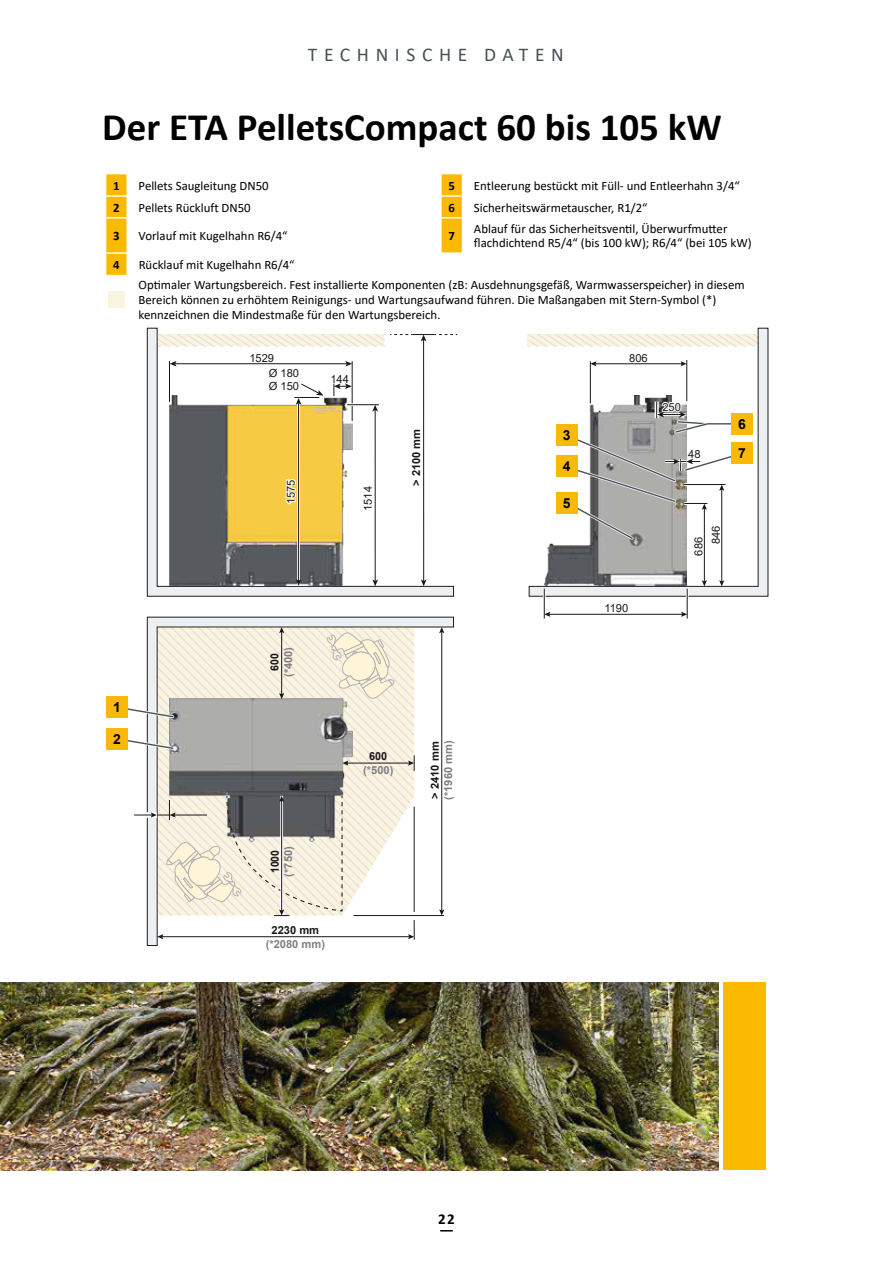
<style>
.page{position:relative;width:893px;height:1263px;background:#fff}
.page>*{position:absolute;margin:0;border:0;box-sizing:border-box;transform-origin:0 0}
.t1{font:700 39px "Calibri";color:#000}
.t2{font:19.5px "Calibri";letter-spacing:.34em;color:#465055}
.t3{font:700 15px "Calibri";color:#000}
.t4{font:700 13.95px "Arial";color:#000}
.t5{font:12.9px/14.2px "Calibri";color:#000}
.t6{font:700 12.9px "Calibri";color:#000}
.t7{font:11.1px/17.4px "Arial";color:#1a171b}
.t8{font:700 11.1px "Arial";color:#808080}
.t9{font:700 11.1px "Arial";color:#1a171b}
.t10{font:700 11.1px "Arial";color:#1a171b;scale:.94 1}
</style>
<div class="page">
<div style="left:723px;top:982px;width:42px;height:188px;background:#fbba00"></div>
<img style="left:0;top:982px;width:719px;height:188px">
<svg style="left:106px;top:174px;width:356px;height:101px"></svg>
<hr style="left:442px;top:274px;width:20px;height:2px;background:#fff">
<hr style="left:106px;top:195px;width:20px;height:2px;background:#fff">
<hr style="left:126px;top:195px;width:316px;height:2px;background:#fff">
<hr style="left:442px;top:195px;width:20px;height:2px;background:#fff">
<hr style="left:106px;top:217px;width:20px;height:2px;background:#fff">
<hr style="left:126px;top:217px;width:316px;height:2px;background:#fff">
<hr style="left:442px;top:217px;width:20px;height:2px;background:#fff">
<hr style="left:106px;top:252px;width:20px;height:2px;background:#fff">
<hr style="left:126px;top:252px;width:316px;height:2px;background:#fff">
<hr style="left:442px;top:252px;width:20px;height:2px;background:#fff">
<svg style="left:147px;top:327px;width:307px;height:270px"></svg>
<svg style="left:528px;top:327px;width:241px;height:270px"></svg>
<svg style="left:147px;top:616px;width:307px;height:330px"></svg>
<svg style="left:157px;top:627px;width:257px;height:288px;background:#f5efe0"></svg>
<svg style="left:327px;top:631px;width:68px;height:73px;background:#f0e9d6"></svg>
<svg style="left:157px;top:335px;width:227px;height:11px;background:#f5eede"></svg>
<svg style="left:527px;top:335px;width:231px;height:11px;background:#f5eedf"></svg>
<img style="left:169px;top:699px;width:183px;height:142px">
<img style="left:169px;top:395px;width:183px;height:191px">
<img style="left:544px;top:395px;width:143px;height:191px">
<hr style="left:685px;top:360px;width:3px;height:41px;background:#fff">
<hr style="left:686px;top:360px;width:1px;height:41px;background:#1a171b">
<hr style="left:414px;top:807px;width:1px;height:132px;background:#1a171b">
<hr style="left:543px;top:589px;width:3px;height:29px;background:#fff">
<hr style="left:686px;top:589px;width:3px;height:29px;background:#fff">
<hr style="left:589px;top:361px;width:3px;height:42px;background:#fff">
<hr style="left:590px;top:361px;width:1px;height:42px;background:#1a171b">
<hr style="left:352px;top:361px;width:1px;height:60px;background:#1a171b">
<hr style="left:441px;top:631px;width:1px;height:280px;background:#1a171b">
<svg style="left:439px;top:909px;width:5px;height:6px"></svg>
<svg style="left:439px;top:627px;width:5px;height:6px"></svg>
<hr style="left:346px;top:763px;width:64px;height:1px;background:#1a171b">
<svg style="left:342px;top:760px;width:6px;height:6px"></svg>
<hr style="left:161px;top:936px;width:249px;height:1px;background:#1a171b">
<svg style="left:408px;top:934px;width:6px;height:5px"></svg>
<svg style="left:157px;top:934px;width:6px;height:5px"></svg>
<hr style="left:347px;top:403px;width:32px;height:3px;background:#fff">
<hr style="left:347px;top:404px;width:32px;height:1px;background:#1a171b">
<hr style="left:423px;top:339px;width:1px;height:242px;background:#1a171b">
<svg style="left:421px;top:579px;width:5px;height:7px"></svg>
<hr style="left:169px;top:361px;width:1px;height:41px;background:#1a171b">
<hr style="left:375px;top:410px;width:1px;height:171px;background:#1a171b">
<svg style="left:372px;top:405px;width:6px;height:7px"></svg>
<svg style="left:372px;top:579px;width:6px;height:7px"></svg>
<hr style="left:297px;top:398px;width:3px;height:188px;background:#fff">
<hr style="left:298px;top:403px;width:1px;height:178px;background:#1a171b">
<svg style="left:296px;top:579px;width:5px;height:7px"></svg>
<hr style="left:721px;top:489px;width:1px;height:93px;background:#1a171b">
<svg style="left:719px;top:580px;width:5px;height:6px"></svg>
<hr style="left:704px;top:508px;width:1px;height:74px;background:#1a171b">
<svg style="left:702px;top:580px;width:5px;height:6px"></svg>
<hr style="left:548px;top:614px;width:135px;height:1px;background:#1a171b">
<svg style="left:681px;top:589px;width:7px;height:29px"></svg>
<svg style="left:544px;top:589px;width:6px;height:29px"></svg>
<hr style="left:594px;top:363px;width:88px;height:1px;background:#1a171b">
<svg style="left:681px;top:361px;width:6px;height:5px"></svg>
<svg style="left:590px;top:361px;width:6px;height:5px"></svg>
<hr style="left:175px;top:363px;width:172px;height:1px;background:#1a171b">
<svg style="left:345px;top:361px;width:7px;height:6px"></svg>
<svg style="left:170px;top:361px;width:7px;height:6px"></svg>
<svg style="left:334px;top:383px;width:18px;height:13px"></svg>
<svg style="left:266px;top:366px;width:61px;height:39px"></svg>
<hr style="left:281px;top:631px;width:1px;height:64px;background:#1a171b">
<svg style="left:279px;top:693px;width:5px;height:6px"></svg>
<svg style="left:279px;top:627px;width:5px;height:6px"></svg>
<svg style="left:134px;top:795px;width:209px;height:121px;background:#d4cfc3"></svg>
<svg style="left:408px;top:755px;width:7px;height:16px"></svg>
<svg style="left:390px;top:334px;width:67px;height:7px"></svg>
<svg style="left:410px;top:912px;width:8px;height:7px"></svg>
<hr style="left:353px;top:915px;width:91px;height:1px;background:#1a171b">
<svg style="left:284px;top:477px;width:13px;height:28px"></svg>
<svg style="left:128px;top:704px;width:48px;height:16px"></svg>
<svg style="left:128px;top:736px;width:48px;height:15px"></svg>
<svg style="left:563px;top:400px;width:183px;height:142px"></svg>
<div style="left:556px;top:456px;width:22px;height:21px;background:#f9b909"></div>
<div style="left:106px;top:696px;width:22px;height:22px;background:#f9b909"></div>
<div style="left:556px;top:492px;width:22px;height:21px;background:#f9b909"></div>
<div style="left:731px;top:443px;width:22px;height:21px;background:#fbba00"></div>
<div style="left:106px;top:728px;width:22px;height:22px;background:#f9b909"></div>
<div style="left:556px;top:424px;width:22px;height:22px;background:#f9b909"></div>
<div style="left:731px;top:413px;width:22px;height:22px;background:#f9b909"></div>
<h2 class="t2" style="left:308px;top:48px;width:257px">TECHNISCHE DATEN</h2>
<h1 class="t1" style="left:102px;top:109px;width:621px">Der ETA PelletsCompact 60 bis 105 kW</h1>
<p class="t6" style="left:113px;top:180px;width:8px">1</p>
<p class="t5" style="left:139px;top:178px;width:132px">Pellets Saugleitung DN50</p>
<p class="t6" style="left:448px;top:179px;width:8px">5</p>
<p class="t5" style="left:474px;top:178px;width:267px">Entleerung bestückt mit Füll‑ und Entleerhahn 3/4“</p>
<p class="t6" style="left:113px;top:201px;width:8px">2</p>
<p class="t5" style="left:139px;top:200px;width:114px">Pellets Rückluft DN50</p>
<p class="t6" style="left:448px;top:201px;width:8px">6</p>
<p class="t5" style="left:474px;top:200px;width:175px">Sicherheitswärmetauscher, R1/2“</p>
<p class="t6" style="left:113px;top:230px;width:8px">3</p>
<p class="t5" style="left:139px;top:229px;width:150px">Vorlauf mit Kugelhahn R6/4“</p>
<p class="t6" style="left:448px;top:230px;width:8px">7</p>
<p class="t5" style="left:474px;top:221px;width:279px">Ablauf für das Sicherheitsventil, Überwurfmutter flachdichtend R5/4“ (bis 100 kW); R6/4“ (bei 105 kW)</p>
<p class="t6" style="left:113px;top:258px;width:8px">4</p>
<p class="t5" style="left:139px;top:254px;width:607px;line-height:19.8px">Rücklauf mit Kugelhahn R6/4“<br>Optimaler Wartungsbereich. Fest installierte Komponenten (zB: Ausdehnungsgefäß, Warmwasserspeicher) in diesem</p>
<p class="t5" style="left:139px;top:292px;width:579px;line-height:15.5px">Bereich können zu erhöhtem Reinigungs‑ und Wartungsaufwand führen. Die Maßangaben mit Stern‑Symbol (*) kennzeichnen die Mindestmaße für den Wartungsbereich.</p>
<p class="t4" style="left:113px;top:702px;width:9px">1</p>
<p class="t4" style="left:113px;top:734px;width:9px">2</p>
<p class="t7" style="left:249px;top:349px;width:26px">1529</p>
<p class="t7" style="left:269px;top:366px;width:32px;line-height:13.4px">ÿ 180 ÿ 150</p>
<p class="t7" style="left:330px;top:370px;width:20px">144</p>
<p class="t7" style="left:282px;top:504px;width:26px;rotate:-90deg">1575</p>
<p class="t7" style="left:359px;top:511px;width:26px;rotate:-90deg">1514</p>
<p class="t9" style="left:412px;top:486px;width:59px;rotate:-90deg">&gt; 2100 mm</p>
<p class="t10" style="left:271px;top:671px;width:20px;rotate:-90deg">600</p>
<p class="t8" style="left:284px;top:677px;width:32px;rotate:-90deg">(*400)</p>
<p class="t10" style="left:271px;top:873px;width:26px;rotate:-90deg">1000</p>
<p class="t8" style="left:284px;top:877px;width:32px;rotate:-90deg">(*750)</p>
<p class="t9" style="left:272px;top:926px;width:49px">2230 mm</p>
<p class="t8" style="left:266px;top:939px;width:61px">(*2080 mm)</p>
<p class="t9" style="left:369px;top:752px;width:20px">600</p>
<p class="t8" style="left:363px;top:765px;width:32px">(*500)</p>
<p class="t9" style="left:431px;top:799px;width:59px;rotate:-90deg">&gt; 2410 mm</p>
<p class="t8" style="left:444px;top:800px;width:61px;rotate:-90deg">(*1960 mm)</p>
<p class="t3" style="left:438px;top:1212px;width:18px">22</p>
<p class="t4" style="left:563px;top:430px;width:9px">3</p>
<p class="t4" style="left:563px;top:461px;width:9px">4</p>
<p class="t4" style="left:563px;top:497px;width:9px">5</p>
<p class="t7" style="left:629px;top:349px;width:20px">806</p>
<p class="t7" style="left:662px;top:398px;width:20px">250</p>
<p class="t7" style="left:688px;top:445px;width:14px">48</p>
<p class="t4" style="left:738px;top:419px;width:9px">6</p>
<p class="t4" style="left:738px;top:448px;width:9px">7</p>
<p class="t7" style="left:604px;top:600px;width:25px">1190</p>
<p class="t7" style="left:690px;top:544px;width:20px;text-indent:-12px;rotate:-90deg">686<br>846</p>
</div>
